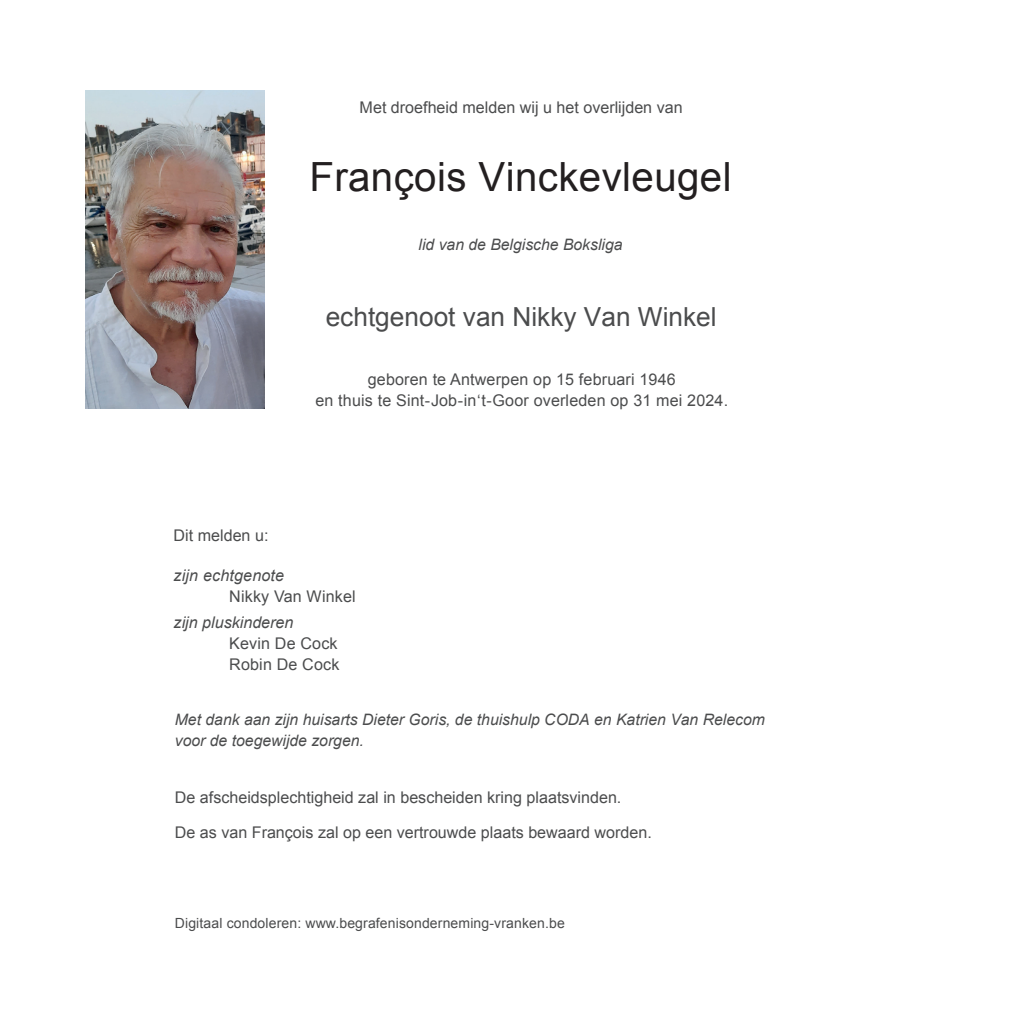
<style>
.page{position:relative;width:1017px;height:1017px;background:#fff}
.page>*{position:absolute;margin:0;border:0;box-sizing:border-box;transform-origin:0 0}
.t1{font:40.25px "Arial";letter-spacing:.01em;color:#231f20}
.t2{font:26.25px "Arial";color:#4b4c4d}
.t3{font:16.1px/21px "Arial";color:#4b4c4d}
.t4{font:italic 16.1px "Arial";color:#4b4c4d}
.t5{font:italic 15.75px/21px "Arial";color:#4b4c4d}
.t6{font:14px "Arial";letter-spacing:.01em;color:#4b4c4d}
</style>
<div class="page">
<img style="left:86px;top:91px;width:178px;height:317px">
<p class="t3" style="left:360px;top:97px;width:325px">Met droefheid melden wij u het overlijden van</p>
<h1 class="t1" style="left:309px;top:151px;width:424px">François Vinckevleugel</h1>
<p class="t5" style="left:419px;top:235px;width:205px">lid van de Belgische Boksliga</p>
<h2 class="t2" style="left:326px;top:300px;width:392px">echtgenoot van Nikky Van Winkel</h2>
<p class="t3" style="left:315px;top:369px;width:414px;text-align:center">geboren te Antwerpen op 15 februari 1946<br>en thuis te Sint-Job-in‘t-Goor overleden op 31 mei 2024.</p>
<p class="t3" style="left:174px;top:525px;width:96px">Dit melden u:</p>
<p class="t4" style="left:174px;top:564px;width:112px">zijn echtgenote</p>
<p class="t3" style="left:229px;top:586px;width:128px">Nikky Van Winkel</p>
<p class="t4" style="left:174px;top:612px;width:121px">zijn pluskinderen</p>
<p class="t3" style="left:229px;top:633px;width:112px">Kevin De Cock<br>Robin De Cock</p>
<p class="t5" style="left:175px;top:709px;width:591px">Met dank aan zijn huisarts Dieter Goris, de thuishulp CODA en Katrien Van Relecom voor de toegewijde zorgen.</p>
<p class="t3" style="left:175px;top:780px;width:478px;line-height:35px">De afscheidsplechtigheid zal in bescheiden kring plaatsvinden.<br>De as van François zal op een vertrouwde plaats bewaard worden.</p>
<p class="t6" style="left:175px;top:914px;width:391px">Digitaal condoleren: www.begrafenisonderneming-vranken.be</p>
</div>
